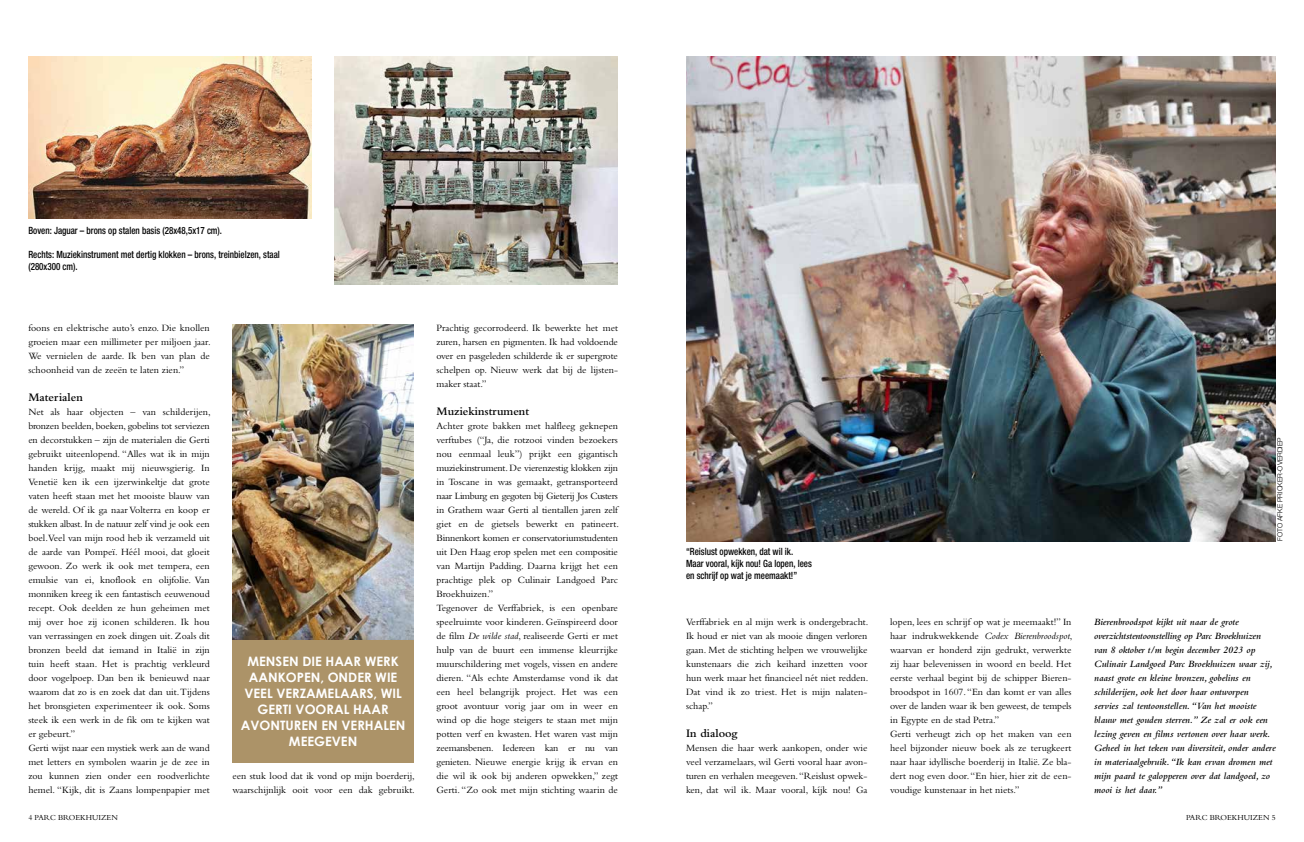
<style>
.page{position:relative;width:1304px;height:842px;background:#fff}
.page>*{position:absolute;margin:0;border:0;box-sizing:border-box;transform-origin:0 0}
.t1{font:700 13px/16px "Century Gothic";color:#fff;text-align:center}
.t2{font:600 12px "Bembo Std";color:#000}
.t3{font:10px/14px "Bembo Std";color:#000;text-align:justify}
.t4{font:italic 600 10px/14px "Bembo Std";color:#000}
.t5{font:500 condensed 10px/12px "Helvetica Neue LT Std";color:#000;scale:.9 1}
.t6{font:8px "Bembo Std";color:#000}
.t7{font:300 7px "Helvetica Neue";color:#000}
.s1{font-style:italic}
</style>
<div class="page">
<img style="left:686px;top:57px;width:590px;height:485px">
<div style="left:232px;top:639px;width:182px;height:124px;background:#ac9368"></div>
<img style="left:28px;top:57px;width:284px;height:162px">
<img style="left:232px;top:325px;width:182px;height:314px">
<img style="left:334px;top:57px;width:284px;height:227px">
<p class="t5" style="left:28px;top:224px;width:217px">Boven: Jaguar – brons op stalen basis (28x48,5x17 cm).</p>
<p class="t5" style="left:28px;top:248px;width:281px">Rechts: Muziekinstrument met dertig klokken – brons, treinbielzen, staal (280x300 cm).</p>
<p class="t3" style="left:28px;top:321px;width:184px">foons en elektrische auto’s enzo. Die knollen groeien maar een millimeter per miljoen jaar.<br>We vernielen de aarde. Ik ben van plan de schoonheid van de zeeën te laten zien.”</p>
<p class="t2" style="left:28px;top:391px;width:56px">Materialen</p>
<p class="t3" style="left:28px;top:405px;width:184px;text-align:left">Net als haar objecten – van schilderijen, bronzen beelden, boeken, gobelins tot serviezen en decorstukken – zijn de materialen die Gerti gebruikt uiteenlopend. “Alles wat ik in mijn handen krijg, maakt mij nieuwsgierig. In Venetië ken ik een ijzerwinkeltje dat grote vaten heeft staan met het mooiste blauw van de wereld. Of ik ga naar Volterra en koop er stukken albast. In de natuur zelf vind je ook een boel.Veel van mijn rood heb ik verzameld uit de aarde van Pompeï. Héél mooi, dat gloeit gewoon. Zo werk ik ook met tempera, een emulsie van ei, knoflook en olijfolie. Van monniken kreeg ik een fantastisch eeuwenoud recept. Ook deelden ze hun geheimen met mij over hoe zij iconen schilderen. Ik hou van verrassingen en zoek dingen uit. Zoals dit bronzen beeld dat iemand in Italië in zijn tuin heeft staan. Het is prachtig verkleurd door vogelpoep. Dan ben ik benieuwd naar waarom dat zo is en zoek dat dan uit. Tijdens het bronsgieten experimenteer ik ook. Soms steek ik een werk in de fik om te kijken wat er gebeurt.”<br>Gerti wijst naar een mystiek werk aan de wand met letters en symbolen waarin je de zee in zou kunnen zien onder een roodverlichte hemel. “Kijk, dit is Zaans lompenpapier met</p>
<h1 class="t1" style="left:241px;top:652px;width:166px">MENSEN DIE HAAR WERK<br>AANKOPEN, ONDER WIE<br>VEEL VERZAMELAARS, WIL<br>GERTI VOORAL HAAR<br>AVONTUREN EN VERHALEN<br>MEEGEVEN</h1>
<p class="t3" style="left:232px;top:769px;width:184px">een stuk lood dat ik vond op mijn boerderij, waarschijnlijk ooit voor een dak gebruikt.</p>
<p class="t3" style="left:437px;top:321px;width:183px">Prachtig gecorrodeerd. Ik bewerkte het met zuren, harsen en pigmenten. Ik had voldoende over en pasgeleden schilderde ik er supergrote schelpen op. Nieuw werk dat bij de lijsten&shy;maker staat.”</p>
<p class="t2" style="left:437px;top:405px;width:94px">Muziekinstrument</p>
<p class="t3" style="left:437px;top:419px;width:184px;text-align:left">Achter grote bakken met halfleeg geknepen verftubes (“Ja, die rotzooi vinden bezoekers nou eenmaal leuk”) prijkt een gigantisch muziekinstrument. De vierenzestig klokken zijn in Toscane in was gemaakt, getransporteerd naar Limburg en gegoten bij Gieterij Jos Custers in Grathem waar Gerti al tientallen jaren zelf giet en de gietsels bewerkt en patineert.<br>Binnenkort komen er conservatoriumstudenten uit Den Haag erop spelen met een compositie van Martijn Padding. Daarna krijgt het een prachtige plek op Culinair Landgoed Parc Broekhuizen.”<br>Tegenover de Verffabriek, is een openbare speelruimte voor kinderen. Geïnspireerd door de film <span class="s1">De wilde stad</span>, realiseerde Gerti er met hulp van de buurt een immense kleurrijke muurschildering met vogels, vissen en andere dieren. “Als echte Amsterdamse vond ik dat een heel belangrijk project. Het was een groot avontuur vorig jaar om in weer en wind op die hoge steigers te staan met mijn potten verf en kwasten. Het waren vast mijn zeemansbenen. Iedereen kan er nu van genieten. Nieuwe energie krijg ik ervan en die wil ik ook bij anderen opwekken,” zegt Gerti. “Zo ook met mijn stichting waarin de</p>
<p class="t5" style="left:686px;top:545px;width:141px">“Reislust opwekken, dat wil ik.<br>Maar vooral, kíjk nou! Ga lopen, lees en schrijf op wat je meemaakt!”</p>
<p class="t3" style="left:686px;top:615px;width:184px">Verffabriek en al mijn werk is ondergebracht.<br>Ik houd er niet van als mooie dingen verloren gaan. Met de stichting helpen we vrouwelijke kunstenaars die zich keihard inzetten voor hun werk maar het financieel nét niet redden.<br>Dat vind ik zo triest. Het is mijn nalaten&shy;schap.”</p>
<p class="t2" style="left:686px;top:727px;width:53px">In dialoog</p>
<p class="t3" style="left:686px;top:741px;width:183px">Mensen die haar werk aankopen, onder wie veel verzamelaars, wil Gerti vooral haar avon&shy;turen en verhalen meegeven. “Reislust opwek&shy;ken, dat wil ik. Maar vooral, kíjk nou! Ga</p>
<p class="t7" style="left:1274px;top:541px;width:105px;rotate:-90deg">FOTO AFKE PRICKER-OVERDIEP</p>
<p class="t3" style="left:890px;top:615px;width:184px;text-align:left">lopen, lees en schrijf op wat je meemaakt!” In haar indrukwekkende <span class="s1">Codex Bierenbroodspot</span>, waarvan er honderd zijn gedrukt, verwerkte zij haar belevenissen in woord en beeld. Het eerste verhaal begint bij de schipper Bieren&shy;broodspot in 1607. “En dan komt er van alles over de landen waar ik ben geweest, de tempels in Egypte en de stad Petra.”<br>Gerti verheugt zich op het maken van een heel bijzonder nieuw boek als ze terugkeert naar haar idyllische boerderij in Italië. Ze bla&shy;dert nog even door. “En hier, hier zit de een&shy;voudige kunstenaar in het niets.”</p>
<p class="t4" style="left:1094px;top:615px;width:183px">Bierenbroodspot kijkt uit naar de grote overzichtstentoonstelling op Parc Broekhuizen van 8 oktober t/m begin december 2023 op Culinair Landgoed Parc Broekhuizen waar zij, naast grote en kleine bronzen, gobelins en schilderijen, ook het door haar ontworpen servies zal tentoonstellen. “Van het mooiste blauw met gouden sterren.” Ze zal er ook een lezing geven en films vertonen over haar werk.<br>Geheel in het teken van diversiteit, onder andere in materiaalgebruik. “Ik kan ervan dromen met mijn paard te galopperen over dat landgoed, zo mooi is het daar.”</p>
<p class="t6" style="left:28px;top:813px;width:91px">4 PARC BROEKHUIZEN</p>
<p class="t6" style="left:1186px;top:813px;width:91px">PARC BROEKHUIZEN 5</p>
</div>
